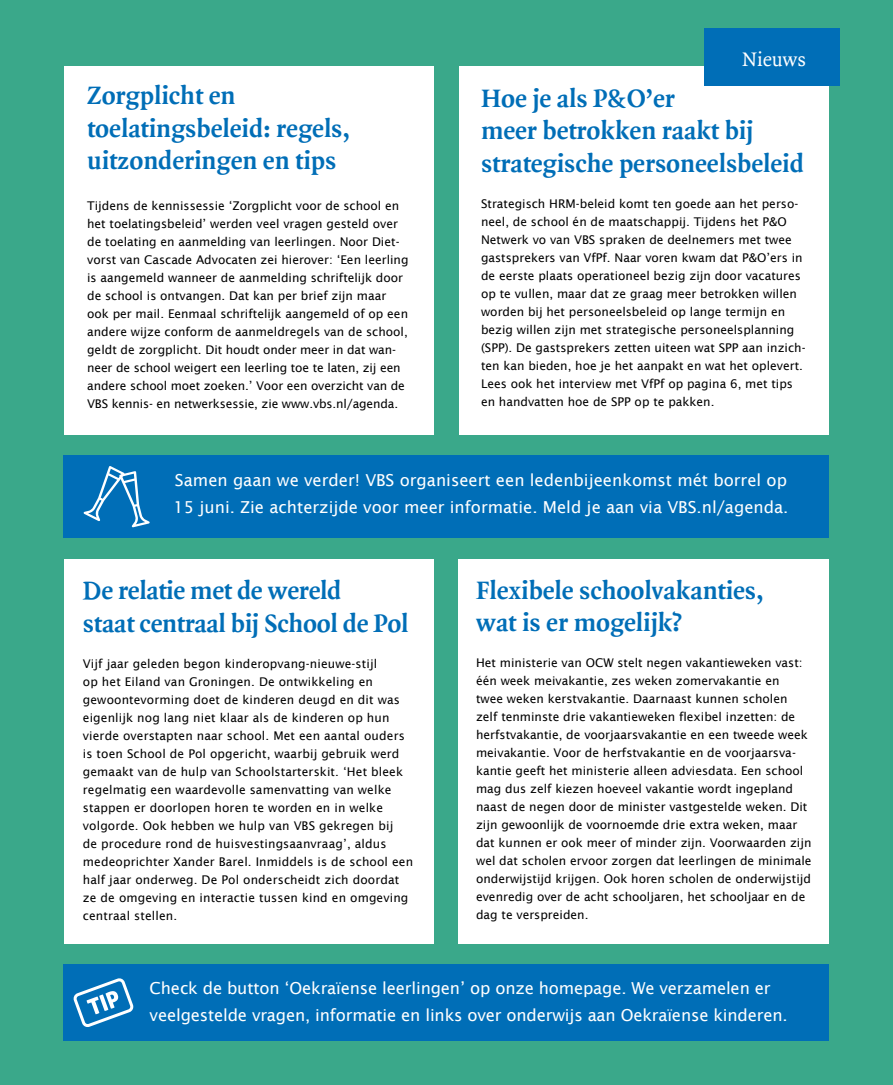
<style>
.page{position:relative;width:893px;height:1085px;background:#fff}
.page>*{position:absolute;margin:0;border:0;box-sizing:border-box;transform-origin:0 0}
.t1{font:700 27px/32.4px "Quadraat";color:#006eb7}
.t2{font:21px "Quadraat";color:#fff}
.t3{font:16.5px/27px "Lucida Sans";letter-spacing:-.01em;color:#fff}
.t4{font:12px/18px "Lucida Sans";color:#000}
</style>
<div class="page">
<div style="left:0;top:0;width:893px;height:1084px;background:#3aa88a"></div>
<div style="left:64px;top:558px;width:370px;height:385px;background:#fff"></div>
<div style="left:459px;top:66px;width:370px;height:368px;background:#fff"></div>
<div style="left:64px;top:66px;width:370px;height:368px;background:#fff"></div>
<div style="left:704px;top:28px;width:135px;height:58px;background:#006eb7"></div>
<div style="left:459px;top:558px;width:370px;height:385px;background:#fff"></div>
<div style="left:64px;top:455px;width:765px;height:83px;background:#006eb7"></div>
<div style="left:64px;top:964px;width:765px;height:76px;background:#006eb7"></div>
<svg style="left:84px;top:466px;width:66px;height:61px"></svg>
<svg style="left:74px;top:978px;width:60px;height:49px"></svg>
<h1 class="t1" style="left:87px;top:81px;width:264px">Zorgplicht en toelatingsbeleid: regels, uitzonderingen en tips</h1>
<p class="t4" style="left:87px;top:196px;width:323px">Tijdens de kennissessie ‘Zorgplicht voor de school en het toelatingsbeleid’ werden veel vragen gesteld over de toelating en aanmelding van leerlingen. Noor Diet&shy;vorst van Cascade Advocaten zei hierover: ‘Een leerling is aangemeld wanneer de aanmelding schriftelijk door de school is ontvangen. Dat kan per brief zijn maar ook per mail. Eenmaal schriftelijk aangemeld of op een andere wijze conform de aanmeldregels van de school, geldt de zorgplicht. Dit houdt onder meer in dat wan&shy;neer de school weigert een leerling toe te laten, zij een andere school moet zoeken.’ Voor een overzicht van de VBS kennis- en netwerksessie, zie www.vbs.nl/agenda.</p>
<h2 class="t2" style="left:742px;top:48px;width:66px">Nieuws</h2>
<h1 class="t1" style="left:481px;top:83px;width:324px">Hoe je als P&amp;O’er<br>meer betrokken raakt bij strategische personeelsbeleid</h1>
<p class="t4" style="left:481px;top:194px;width:326px">Strategisch HRM-beleid komt ten goede aan het perso&shy;neel, de school én de maatschappij. Tijdens het P&amp;O Netwerk vo van VBS spraken de deelnemers met twee gastsprekers van VfPf. Naar voren kwam dat P&amp;O’ers in de eerste plaats operationeel bezig zijn door vacatures op te vullen, maar dat ze graag meer betrokken willen worden bij het personeelsbeleid op lange termijn en bezig willen zijn met strategische personeelsplanning (SPP). De gastsprekers zetten uiteen wat SPP aan inzich&shy;ten kan bieden, hoe je het aanpakt en wat het oplevert.<br>Lees ook het interview met VfPf op pagina 6, met tips en handvatten hoe de SPP op te pakken.</p>
<h2 class="t2" style="left:746px;top:51px;width:66px">Nieuws</h2>
<h3 class="t3" style="left:173px;top:466px;width:617px">Samen gaan we verder! VBS organiseert een ledenbijeenkomst mét borrel op<br>15 juni. Zie achterzijde voor meer informatie. Meld je aan via VBS.nl/agenda.</h3>
<h1 class="t1" style="left:83px;top:575px;width:327px">De relatie met de wereld<br>staat centraal bij School de Pol</h1>
<p class="t4" style="left:83px;top:654px;width:332px">Vijf jaar geleden begon kinderopvang-nieuwe-stijl<br>op het Eiland van Groningen. De ontwikkeling en gewoontevorming doet de kinderen deugd en dit was eigenlijk nog lang niet klaar als de kinderen op hun vierde overstapten naar school. Met een aantal ouders is toen School de Pol opgericht, waarbij gebruik werd gemaakt van de hulp van Schoolstarterskit. ‘Het bleek regelmatig een waardevolle samenvatting van welke stappen er doorlopen horen te worden en in welke volgorde. Ook hebben we hulp van VBS gekregen bij<br>de procedure rond de huisvestingsaanvraag’, aldus medeoprichter Xander Barel. Inmiddels is de school een half jaar onderweg. De Pol onderscheidt zich doordat ze de omgeving en interactie tussen kind en omgeving centraal stellen.</p>
<h1 class="t1" style="left:476px;top:575px;width:289px">Flexibele schoolvakanties, wat is er mogelijk?</h1>
<p class="t4" style="left:476px;top:654px;width:337px">Het ministerie van OCW stelt negen vakantieweken vast: één week meivakantie, zes weken zomervakantie en<br>twee weken kerstvakantie. Daarnaast kunnen scholen zelf tenminste drie vakantieweken flexibel inzetten: de herfstvakantie, de voorjaarsvakantie en een tweede week meivakantie. Voor de herfstvakantie en de voorjaarsva&shy;kantie geeft het ministerie alleen adviesdata. Een school mag dus zelf kiezen hoeveel vakantie wordt ingepland naast de negen door de minister vastgestelde weken. Dit zijn gewoonlijk de voornoemde drie extra weken, maar dat kunnen er ook meer of minder zijn. Voorwaarden zijn wel dat scholen ervoor zorgen dat leerlingen de minimale onderwijstijd krijgen. Ook horen scholen de onderwijstijd evenredig over de acht schooljaren, het schooljaar en de dag te verspreiden.</p>
<h3 class="t3" style="left:150px;top:974px;width:640px">Check de button ‘Oekraïense leerlingen’ op onze homepage. We verzamelen er veelgestelde vragen, informatie en links over onderwijs aan Oekraïense kinderen.</h3>
</div>
